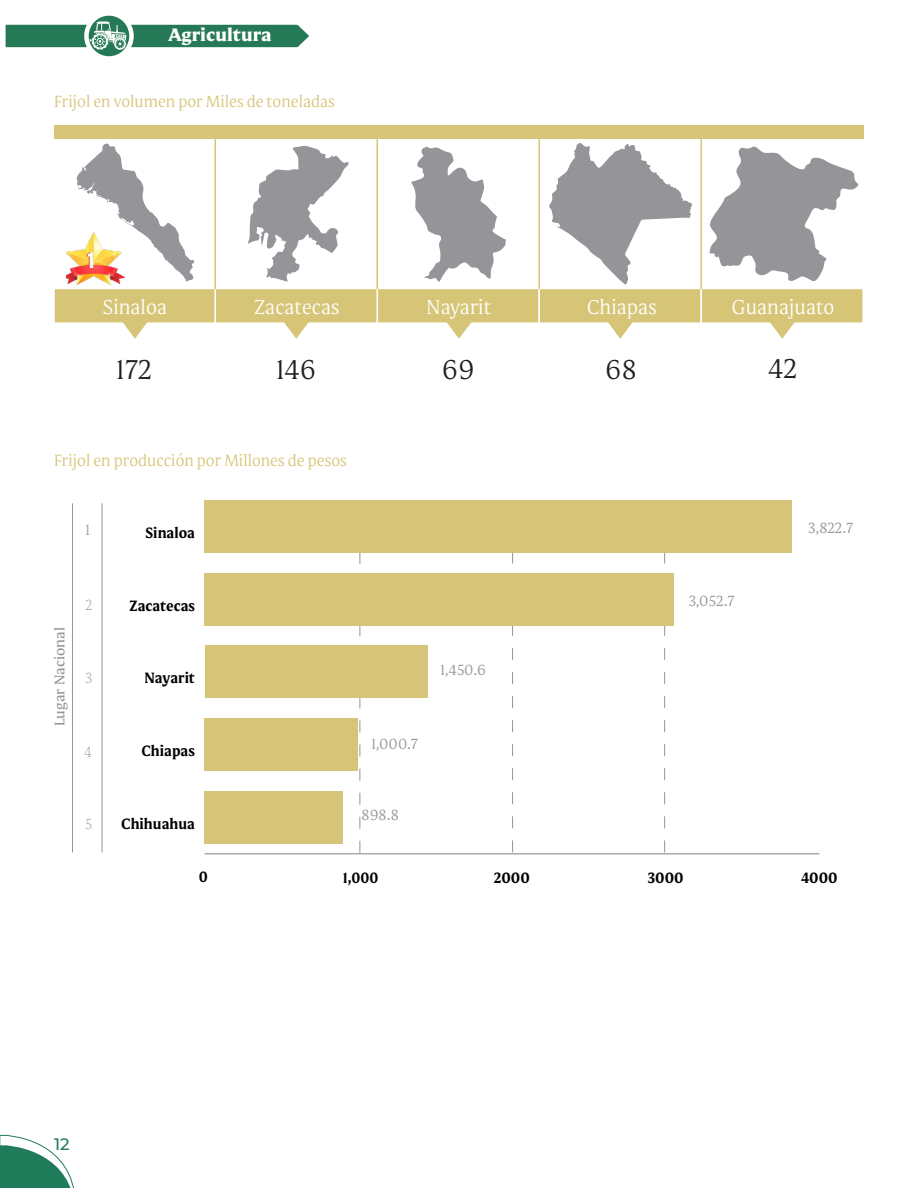
<style>
.page{position:relative;width:918px;height:1188px;background:#fff}
.page>*{position:absolute;margin:0;border:0;box-sizing:border-box;transform-origin:0 0}
.t1{font:300 27.75px "Mestiza";color:#231f20}
.t2{font:300 20.55px "Mestiza";color:#fff}
.t3{font:900 18px "Mestiza";color:#fff}
.t4{font:18px "Anton";color:#fff}
.t5{font:300 16.5px "Mestiza";color:#d7c577}
.t6{font:500 16.5px "Montserrat";color:#207b5b}
.t7{font:700 15px "Mestiza";color:#000;scale:.94 1}
.t8{font:300 15px "Mestiza";color:#949499}
.t9{font:700 15px "Mestiza";color:#000;scale:.89 1}
.t10{font:200 15px "Mestiza";color:#949499;scale:.94 1}
.t11{font:200 15px "Mestiza";color:#949499;scale:1.4 1}
.t12{font:700 15px "Mestiza";color:#000;scale:.9 1}
.t13{font:14.1px "Mestiza";color:#949499;scale:1.07 1}
</style>
<div class="page">
<svg style="left:0;top:1135px;width:74px;height:53px"></svg>
<svg style="left:86px;top:13px;width:46px;height:46px"></svg>
<div style="left:84px;top:11px;width:50px;height:50px;border:4px solid #fff;border-radius:50%"></div>
<svg style="left:5px;top:18px;width:304px;height:36px"></svg>
<div style="left:53px;top:288px;width:164px;height:36px;background:#d7c577;border:2px solid #fff"></div>
<div style="left:376px;top:288px;width:164px;height:36px;background:#d7c577;border:2px solid #fff"></div>
<div style="left:214px;top:288px;width:164px;height:36px;background:#d7c577;border:2px solid #fff"></div>
<div style="left:538px;top:288px;width:164px;height:36px;background:#d7c577;border:2px solid #fff"></div>
<div style="left:700px;top:288px;width:164px;height:36px;background:#d7c577;border:2px solid #fff"></div>
<svg style="left:121px;top:321px;width:28px;height:18px"></svg>
<svg style="left:445px;top:321px;width:28px;height:18px"></svg>
<svg style="left:283px;top:321px;width:27px;height:18px"></svg>
<svg style="left:607px;top:321px;width:27px;height:18px"></svg>
<svg style="left:769px;top:321px;width:27px;height:18px"></svg>
<div style="left:54px;top:126px;width:810px;height:13px;background:#d6c578"></div>
<hr style="left:214px;top:139px;width:2px;height:150px;background:#d7c577">
<hr style="left:376px;top:139px;width:2px;height:150px;background:#d7c577">
<hr style="left:538px;top:139px;width:2px;height:150px;background:#d7c577">
<hr style="left:700px;top:139px;width:2px;height:150px;background:#d7c577">
<img style="left:66px;top:250px;width:55px;height:36px">
<svg style="left:76px;top:143px;width:118px;height:139px"></svg>
<svg style="left:248px;top:146px;width:101px;height:136px"></svg>
<svg style="left:411px;top:146px;width:95px;height:136px"></svg>
<svg style="left:549px;top:143px;width:143px;height:142px"></svg>
<svg style="left:709px;top:146px;width:150px;height:135px"></svg>
<svg style="left:664px;top:552px;width:1px;height:300px"></svg>
<svg style="left:512px;top:552px;width:1px;height:300px"></svg>
<svg style="left:360px;top:552px;width:1px;height:301px"></svg>
<hr style="left:102px;top:503px;width:1px;height:349px;background:#949499">
<hr style="left:72px;top:503px;width:1px;height:349px;background:#949499">
<hr style="left:205px;top:854px;width:614px;height:1px;background:#808285">
<div style="left:205px;top:500px;width:587px;height:52px;background:#d6c478"></div>
<div style="left:205px;top:573px;width:469px;height:52px;background:#d6c478"></div>
<div style="left:205px;top:646px;width:223px;height:52px;background:#d6c478"></div>
<div style="left:205px;top:718px;width:153px;height:53px;background:#d6c478"></div>
<div style="left:205px;top:791px;width:138px;height:53px;background:#d6c478"></div>
<p class="t3" style="left:168px;top:21px;width:105px">Agricultura</p>
<p class="t5" style="left:54px;top:90px;width:282px">Frijol en volumen por Miles de toneladas</p>
<p class="t4" style="left:88px;top:251px;width:7px">1</p>
<p class="t2" style="left:103px;top:294px;width:66px">Sinaloa</p>
<p class="t2" style="left:254px;top:294px;width:87px">Zacatecas</p>
<p class="t2" style="left:427px;top:294px;width:66px">Nayarit</p>
<p class="t2" style="left:587px;top:294px;width:71px">Chiapas</p>
<p class="t2" style="left:732px;top:294px;width:104px">Guanajuato</p>
<p class="t1" style="left:116px;top:351px;width:38px">172</p>
<p class="t1" style="left:276px;top:351px;width:42px">146</p>
<p class="t1" style="left:442px;top:351px;width:34px">69</p>
<p class="t1" style="left:605px;top:351px;width:33px">68</p>
<p class="t1" style="left:768px;top:350px;width:31px">42</p>
<p class="t5" style="left:54px;top:449px;width:294px">Frijol en producción por Millones de pesos</p>
<p class="t11" style="left:85px;top:520px;width:6px">1</p>
<p class="t13" style="left:50px;top:726px;width:94px;rotate:-90deg">Lugar Nacional</p>
<p class="t10" style="left:86px;top:595px;width:9px">2</p>
<p class="t10" style="left:86px;top:668px;width:9px">3</p>
<p class="t10" style="left:85px;top:743px;width:9px">4</p>
<p class="t10" style="left:85px;top:814px;width:9px">5</p>
<p class="t7" style="left:145px;top:521px;width:54px">Sinaloa</p>
<p class="t7" style="left:130px;top:594px;width:71px">Zacatecas</p>
<p class="t7" style="left:144px;top:667px;width:55px">Nayarit</p>
<p class="t7" style="left:141px;top:740px;width:58px">Chiapas</p>
<p class="t7" style="left:121px;top:813px;width:80px">Chihuahua</p>
<p class="t8" style="left:372px;top:734px;width:48px">1,000.7</p>
<p class="t8" style="left:362px;top:805px;width:39px">898.8</p>
<p class="t12" style="left:199px;top:865px;width:12px">0</p>
<p class="t9" style="left:343px;top:866px;width:41px">1,000</p>
<p class="t8" style="left:441px;top:659px;width:47px">1,450.6</p>
<p class="t8" style="left:689px;top:591px;width:47px">3,052.7</p>
<p class="t8" style="left:808px;top:518px;width:47px">3,822.7</p>
<p class="t7" style="left:494px;top:866px;width:40px">2000</p>
<p class="t7" style="left:648px;top:866px;width:40px">3000</p>
<p class="t7" style="left:801px;top:866px;width:40px">4000</p>
<p class="t6" style="left:54px;top:1133px;width:17px">12</p>
</div>
